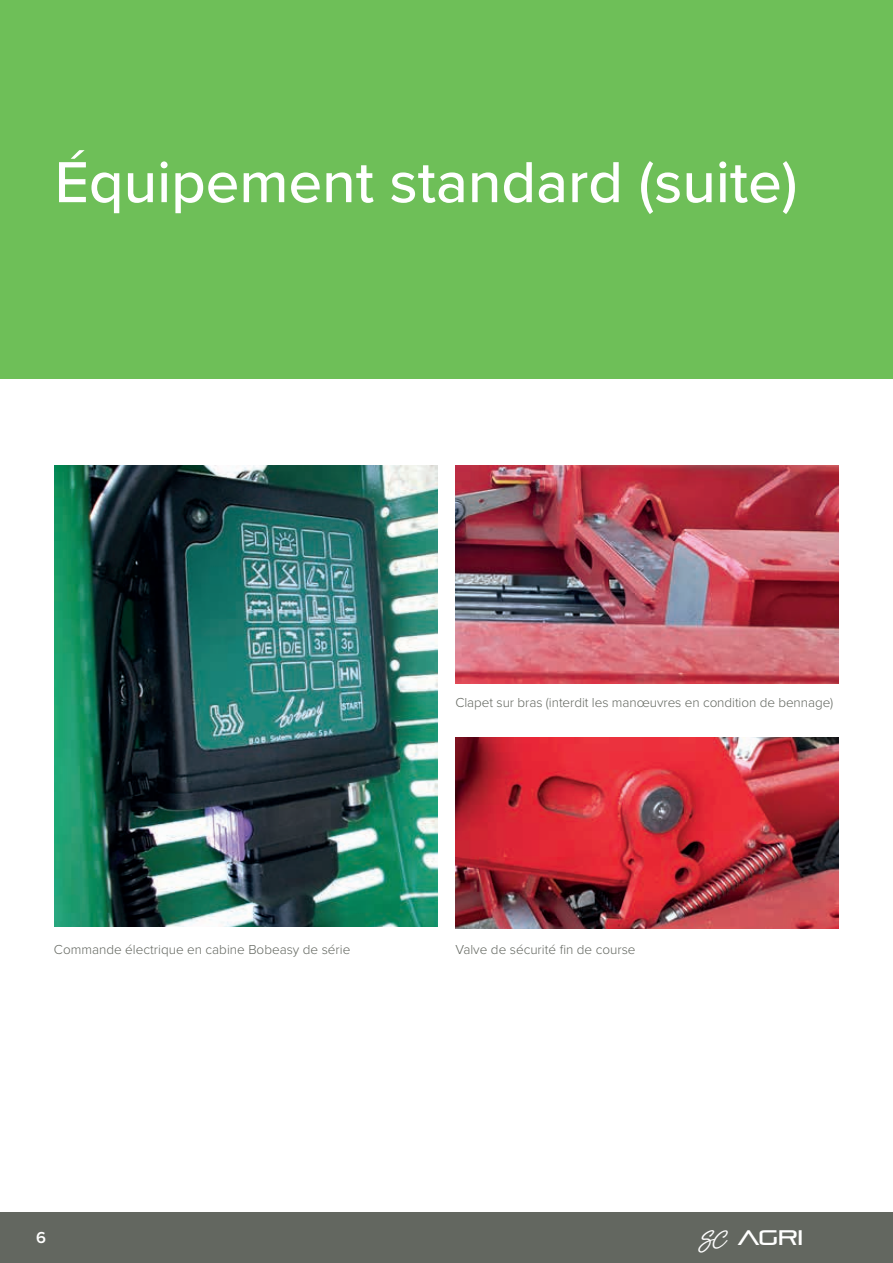
<style>
.page{position:relative;width:893px;height:1263px;background:#fff}
.page>*{position:absolute;margin:0;border:0;box-sizing:border-box;transform-origin:0 0}
.t1{font:500 60px "Proxima Nova";color:#fff}
.t2{font:21px "Pirulen Rg";color:#fff}
.t3{font:600 16.5px "Proxima Nova";color:#fff}
.t4{font:300 13.5px "Proxima Nova";color:#636760}
.s1{font-family:"Shelby";font-weight:700;font-size:27px}
</style>
<div class="page">
<div style="left:0;top:1212px;width:893px;height:51px;background:#636760"></div>
<div style="left:0;top:0;width:893px;height:378px;background:#6ebf58"></div>
<img style="left:54px;top:465px;width:383px;height:462px">
<img style="left:455px;top:737px;width:384px;height:192px">
<img style="left:455px;top:465px;width:384px;height:219px">
<h1 class="t1" style="left:55px;top:137px;width:744px">Équipement standard (suite)</h1>
<p class="t4" style="left:455px;top:693px;width:379px">Clapet sur bras (interdit les manœuvres en condition de bennage)</p>
<p class="t4" style="left:54px;top:940px;width:298px">Commande électrique en cabine Bobeasy de série</p>
<p class="t4" style="left:455px;top:940px;width:182px">Valve de sécurité fin de course</p>
<p class="t3" style="left:36px;top:1225px;width:11px">6</p>
<h2 class="t2" style="left:702px;top:1225px;width:103px"><span class="s1">SC</span> AGRI</h2>
</div>
